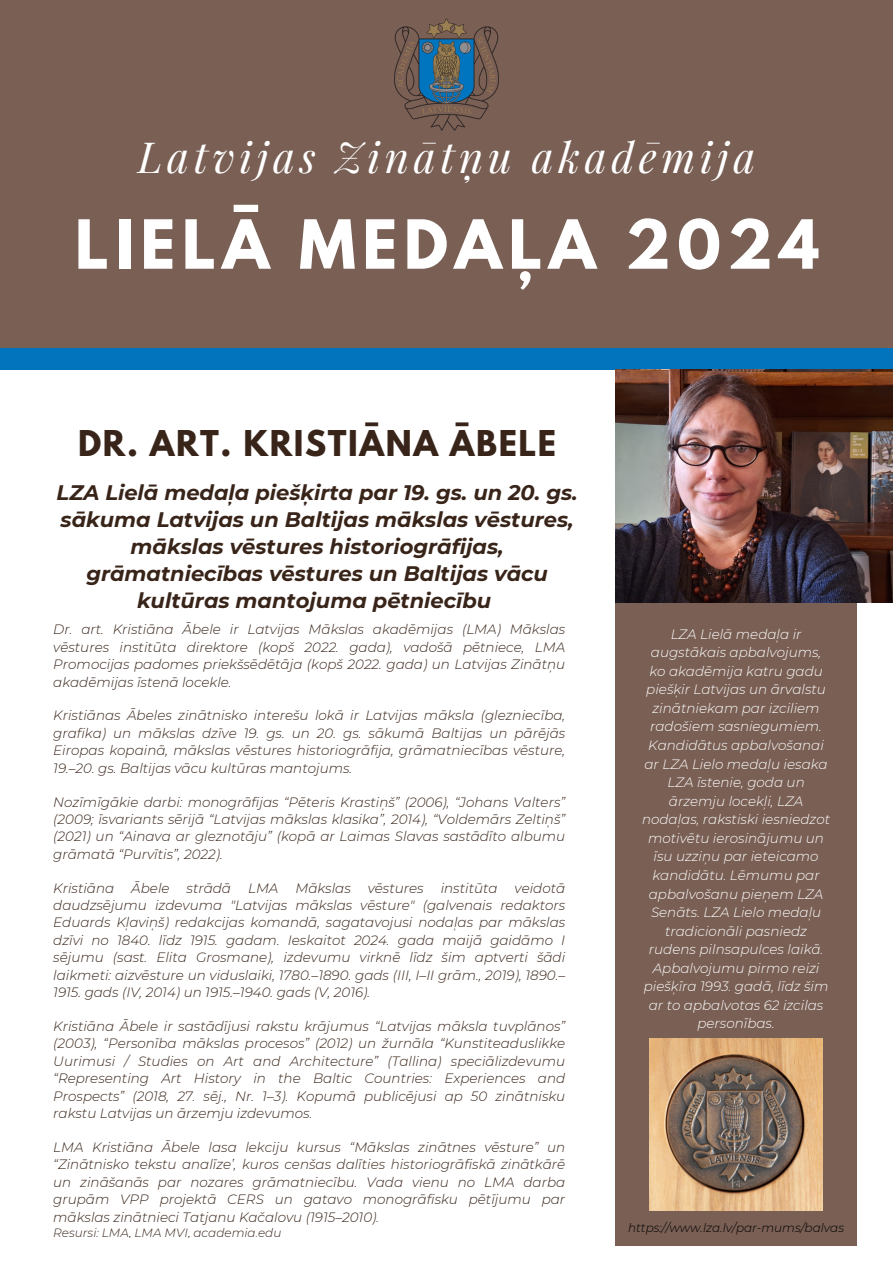
<style>
.page{position:relative;width:893px;height:1263px;background:#fff}
.page>*{position:absolute;margin:0;border:0;box-sizing:border-box;transform-origin:0 0}
.t1{font:700 60px "League Spartan";letter-spacing:.11em;color:#fff}
.t2{font:italic 42px "Playfair Display";letter-spacing:.11em;color:#fff}
.t3{font:700 31.5px "League Spartan";letter-spacing:.05em;color:#382419}
.t4{font:italic 700 21px/27px "Montserrat";color:#382419;text-align:center}
.t5{font:italic 300 13.5px/17.4px "Montserrat";color:#382419;text-align:justify}
.t6{font:italic 300 13.5px/18.6px "Montserrat";color:#fff;text-align:center}
.t7{font:italic 300 12px "Montserrat";color:#000}
.t8{font:italic 300 12px "Montserrat";color:#382419}
.s1{font-style:normal}
</style>
<div class="page">
<div style="left:0;top:0;width:893px;height:358px;background:#795f54"></div>
<div style="left:0;top:349px;width:893px;height:20px;background:#0174bd"></div>
<div style="left:616px;top:429px;width:240px;height:816px;background:#795f54"></div>
<img style="left:650px;top:1038px;width:172px;height:172px">
<img style="left:394px;top:18px;width:105px;height:112px">
<img style="left:616px;top:369px;width:277px;height:233px">
<h1 class="t2" style="left:138px;top:128px;width:619px">Latvijas Zinātņu akadēmija</h1>
<p class="t1" style="left:75px;top:215px;width:746px">LIELĀ MEDAĻA 2024</p>
<h3 class="t3" style="left:78px;top:427px;width:479px">DR. ART. KRISTIĀNA ĀBELE</h3>
<h4 class="t4" style="left:57px;top:478px;width:522px">LZA Lielā medaļa piešķirta par 19. gs. un 20. gs. sākuma Latvijas un Baltijas mākslas vēstures, mākslas vēstures historiogrāfijas, grāmatniecības vēstures un Baltijas vācu kultūras mantojuma pētniecību</h4>
<h5 class="t5" style="left:53px;top:621px;width:513px">Dr. art. Kristiāna Ābele ir Latvijas Mākslas akadēmijas (LMA) Mākslas vēstures institūta direktore (kopš 2022. gada), vadošā pētniece, LMA Promocijas padomes priekšsēdētāja (kopš 2022. gada) un Latvijas Zinātņu akadēmijas īstenā locekle.</h5>
<h5 class="t5" style="left:53px;top:707px;width:513px">Kristiānas Ābeles zinātnisko interešu lokā ir Latvijas māksla (glezniecība, grafika) un mākslas dzīve 19. gs. un 20. gs. sākumā Baltijas un pārējās Eiropas kopainā, mākslas vēstures historiogrāfija, grāmatniecības vēsture, 19.–20. gs. Baltijas vācu kultūras mantojums.</h5>
<h5 class="t5" style="left:53px;top:793px;width:513px">Nozīmīgākie darbi: monogrāfijas “Pēteris Krastiņš” (2006), “Johans Valters” (2009; īsvariants sērijā “Latvijas mākslas klasika”, 2014), “Voldemārs Zeltiņš” (2021) un “Ainava ar gleznotāju” (kopā ar Laimas Slavas sastādīto albumu grāmatā “Purvītis”, 2022).</h5>
<h5 class="t5" style="left:53px;top:879px;width:62px">Kristiāna</h5>
<h5 class="t5" style="left:131px;top:879px;width:40px">Ābele</h5>
<h5 class="t5" style="left:187px;top:879px;width:46px">strādā</h5>
<h5 class="t5" style="left:248px;top:879px;width:32px">LMA</h5>
<h5 class="t5" style="left:295px;top:879px;width:57px">Mākslas</h5>
<h5 class="t5" style="left:368px;top:879px;width:57px">vēstures</h5>
<h5 class="t5" style="left:441px;top:879px;width:58px">institūta</h5>
<h5 class="t5" style="left:53px;top:879px;width:513px;text-indent:461px">veidotā daudzsējumu izdevuma "Latvijas mākslas vēsture" (galvenais redaktors Eduards Kļaviņš) redakcijas komandā, sagatavojusi nodaļas par mākslas dzīvi no 1840. līdz 1915. gadam. Ieskaitot 2024. gada maijā gaidāmo I sējumu (sast. Elita Grosmane), izdevumu virknē līdz šim aptverti šādi laikmeti: aizvēsture un viduslaiki, 1780.–1890. gads (III, I–II grām., 2019), 1890.– 1915. gads (IV, 2014) un 1915.–1940. gads (V, 2016).</h5>
<h5 class="t5" style="left:53px;top:1017px;width:513px">Kristiāna Ābele ir sastādījusi rakstu krājumus “Latvijas māksla tuvplānos” (2003), “Personība mākslas procesos” (2012) un žurnāla “Kunstiteaduslikke Uurimusi / Studies on Art and Architecture” (Tallina) speciālizdevumu “Representing Art History in the Baltic Countries: Experiences and Prospects” (2018, 27. sēj., Nr. 1–3). Kopumā publicējusi ap 50 zinātnisku rakstu Latvijas un ārzemju izdevumos.</h5>
<h5 class="t5" style="left:53px;top:1138px;width:513px">LMA Kristiāna Ābele lasa lekciju kursus “Mākslas zinātnes vēsture” un “Zinātnisko tekstu analīze’, kuros cenšas dalīties historiogrāfiskā zinātkārē un zināšanās par nozares grāmatniecību. Vada vienu no LMA darba grupām VPP projektā CERS un gatavo monogrāfisku pētījumu par mākslas zinātnieci Tatjanu Kačalovu (1915–2010).</h5>
<h5 class="t8" style="left:53px;top:1225px;width:230px">Resursi: LMA<span class="s1">,</span> LMA MVI<span class="s1">,</span> academia.edu</h5>
<p class="t6" style="left:642px;top:624px;width:190px">LZA Lielā medaļa ir augstākais apbalvojums, ko akadēmija katru gadu piešķir Latvijas un ārvalstu zinātniekam par izciliem radošiem sasniegumiem.<br>Kandidātus apbalvošanai ar LZA Lielo medaļu iesaka<br>LZA īstenie, goda un ārzemju locekļi, LZA nodaļas, rakstiski iesniedzot motivētu ierosinājumu un īsu uzziņu par ieteicamo kandidātu. Lēmumu par apbalvošanu pieņem LZA<br>Senāts. LZA Lielo medaļu tradicionāli pasniedz rudens pilnsapulces laikā.<br>Apbalvojumu pirmo reizi piešķīra 1993. gadā, līdz šim ar to apbalvotas 62 izcilas personības.</p>
<p class="t7" style="left:628px;top:1220px;width:218px">https://www.lza.lv/par-mums/balvas</p>
</div>
